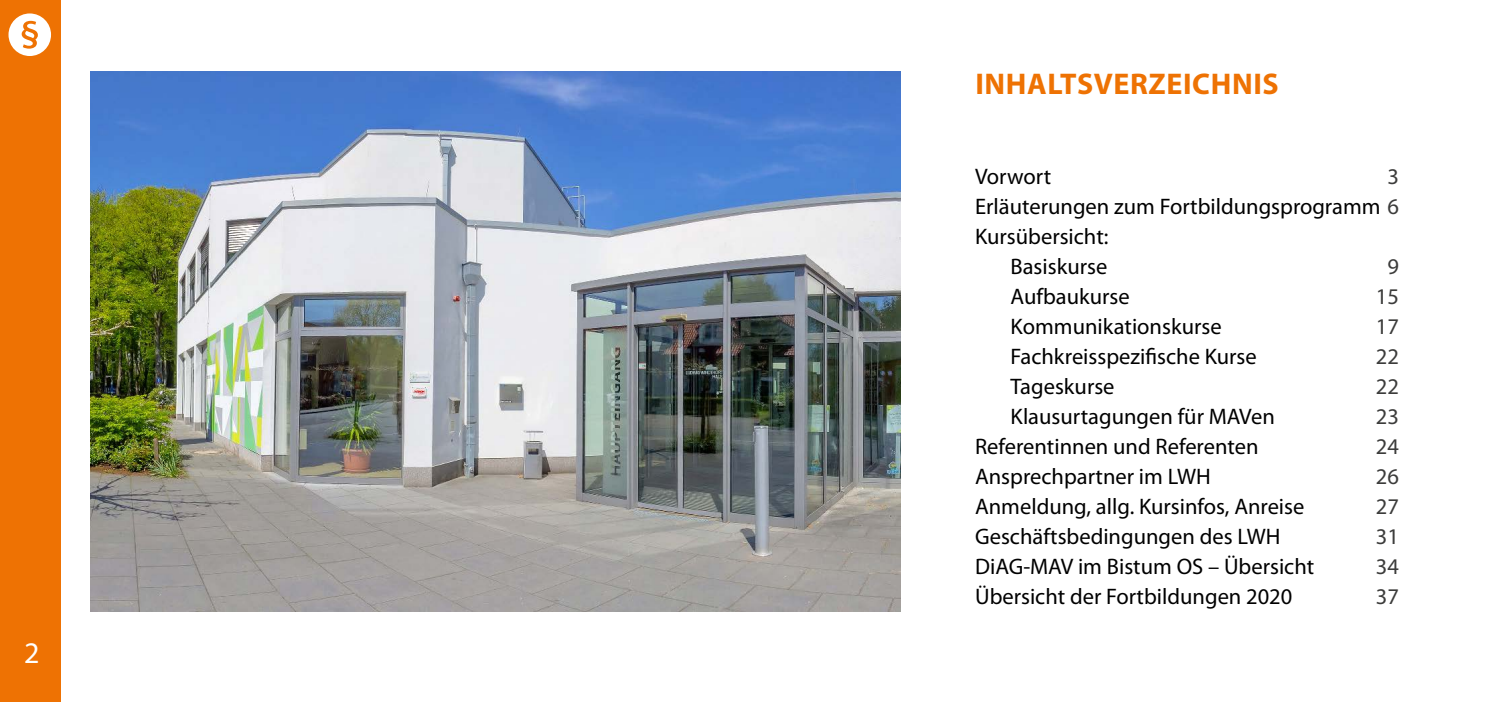
<style>
.page{position:relative;width:1489px;height:702px;background:#fff}
.page>*{position:absolute;margin:0;border:0;box-sizing:border-box;transform-origin:0 0}
.t1{font:700 30px "Myriad Pro";letter-spacing:.02em;color:#ee7203}
.t2{font:30px "Myriad Pro";color:#fff}
.t3{font:22.5px "Myriad Pro";color:#000}
.t4{font:22.5px/30px "Myriad Pro";color:#3c3c3b;text-align:center}
.s1{color:#3c3c3b}
</style>
<div class="page">
<div style="left:0;top:0;width:60px;height:702px;background:#ee7203"></div>
<svg style="left:9px;top:13px;width:42px;height:43px"></svg>
<img style="left:90px;top:71px;width:810px;height:540px">
<h1 class="t2" style="left:24px;top:634px;width:17px">2</h1>
<h1 class="t1" style="left:975px;top:64px;width:305px">INHALTSVERZEICHNIS</h1>
<p class="t3" style="left:975px;top:162px;width:78px">Vorwort</p>
<p class="t3" style="left:975px;top:192px;width:425px">Erläuterungen zum Fortbildungsprogramm <span class="s1">6</span></p>
<p class="t3" style="left:975px;top:222px;width:135px">Kursübersicht:</p>
<p class="t3" style="left:1010px;top:252px;width:98px">Basiskurse</p>
<p class="t3" style="left:1010px;top:282px;width:121px">Aufbaukurse</p>
<p class="t3" style="left:1010px;top:312px;width:212px">Kommunikationskurse</p>
<p class="t3" style="left:1010px;top:342px;width:248px">Fachkreisspezifische Kurse</p>
<p class="t3" style="left:1010px;top:372px;width:105px">Tageskurse</p>
<p class="t3" style="left:1010px;top:402px;width:266px">Klausurtagungen für MAVen</p>
<p class="t3" style="left:975px;top:432px;width:285px">Referentinnen und Referenten</p>
<p class="t3" style="left:975px;top:462px;width:237px">Ansprechpartner im LWH</p>
<p class="t3" style="left:975px;top:492px;width:331px">Anmeldung, allg. Kursinfos, Anreise</p>
<p class="t3" style="left:975px;top:522px;width:307px">Geschäftsbedingungen des LWH</p>
<p class="t3" style="left:975px;top:552px;width:340px">DiAG-MAV im Bistum OS – Übersicht</p>
<p class="t3" style="left:975px;top:582px;width:319px">Übersicht der Fortbildungen 2020</p>
<p class="t4" style="left:1387px;top:161px;width:13px">3</p>
<p class="t4" style="left:1375px;top:251px;width:25px">9<br>15<br>17<br>22<br>22<br>23<br>24<br>26<br>27<br>31<br>34<br>37</p>
</div>
